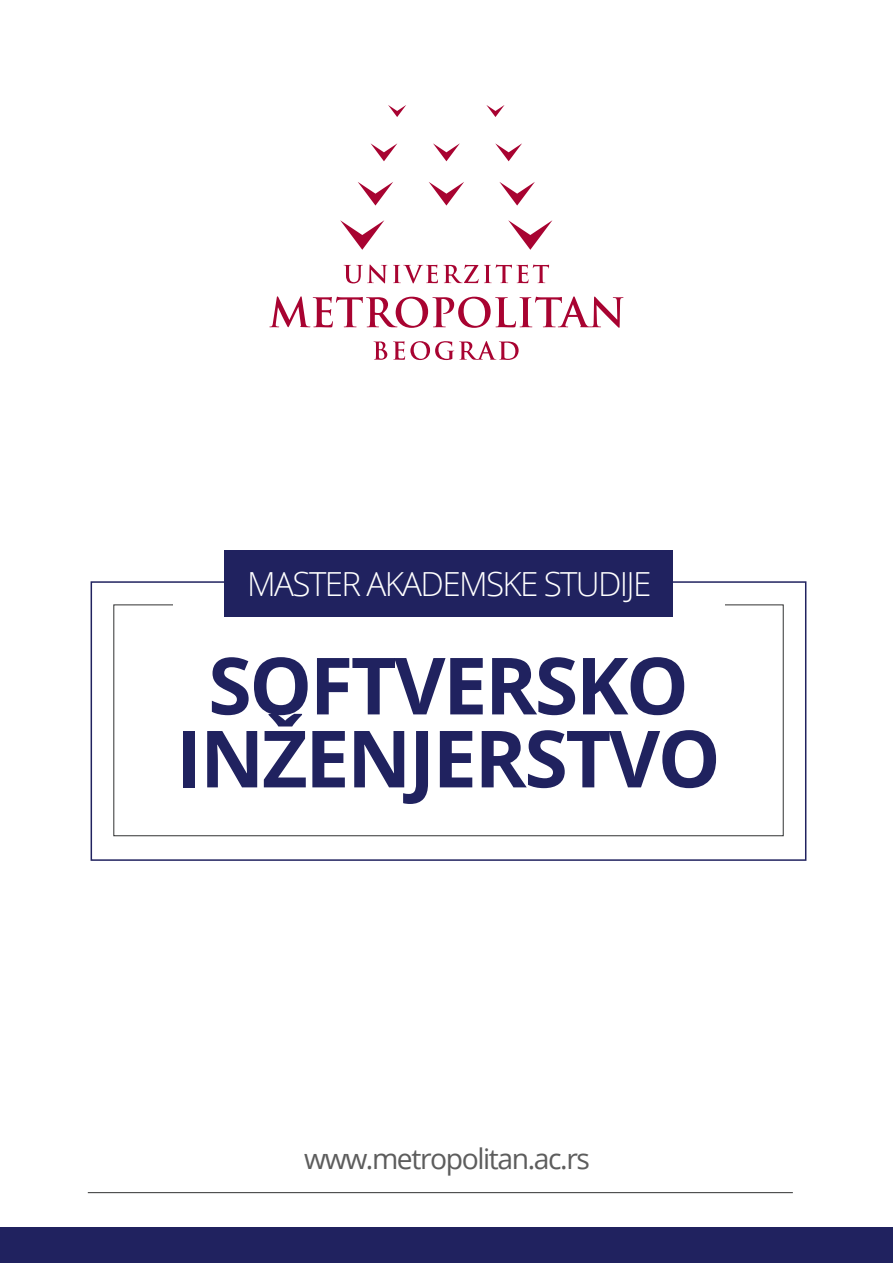
<style>
.page{position:relative;width:893px;height:1263px;background:#fff}
.page>*{position:absolute;margin:0;border:0;box-sizing:border-box;transform-origin:0 0}
.t1{font:700 78.9px/72.9px "Open Sans";letter-spacing:-.03em;color:#20225f;text-align:center}
.t2{font:300 33.15px "Open Sans";letter-spacing:-.05em;color:#fff}
.t3{font:28.35px "Open Sans";letter-spacing:-.05em;color:#5d5d5d}
</style>
<div class="page">
<div style="left:224px;top:551px;width:449px;height:66px;background:#20225f"></div>
<div style="left:91px;top:581px;width:715px;height:280px;border:2px solid #20225f"></div>
<svg style="left:388px;top:105px;width:18px;height:12px"></svg>
<svg style="left:371px;top:143px;width:26px;height:18px"></svg>
<svg style="left:358px;top:182px;width:35px;height:24px"></svg>
<svg style="left:340px;top:220px;width:44px;height:30px"></svg>
<svg style="left:486px;top:105px;width:19px;height:12px"></svg>
<svg style="left:495px;top:143px;width:27px;height:18px"></svg>
<svg style="left:499px;top:182px;width:36px;height:24px"></svg>
<svg style="left:433px;top:143px;width:27px;height:18px"></svg>
<svg style="left:429px;top:182px;width:35px;height:24px"></svg>
<svg style="left:508px;top:220px;width:44px;height:30px"></svg>
<svg style="left:344px;top:264px;width:43px;height:19px"></svg>
<svg style="left:393px;top:265px;width:85px;height:18px"></svg>
<svg style="left:484px;top:265px;width:65px;height:18px"></svg>
<svg style="left:374px;top:341px;width:13px;height:19px"></svg>
<svg style="left:393px;top:341px;width:126px;height:19px"></svg>
<svg style="left:269px;top:296px;width:354px;height:32px"></svg>
<div style="left:0;top:1227px;width:893px;height:36px;background:#20225f"></div>
<hr style="left:88px;top:1192px;width:705px;height:1px;background:#313232">
<p class="t2" style="left:247px;top:561px;width:406px">MASTER AKADEMSKE STUDIJE</p>
<p class="t1" style="left:176px;top:647px;width:546px">SOFTVERSKO<br>INŽENJERSTVO</p>
<p class="t3" style="left:304px;top:1139px;width:287px">www.metropolitan.ac.rs</p>
</div>
